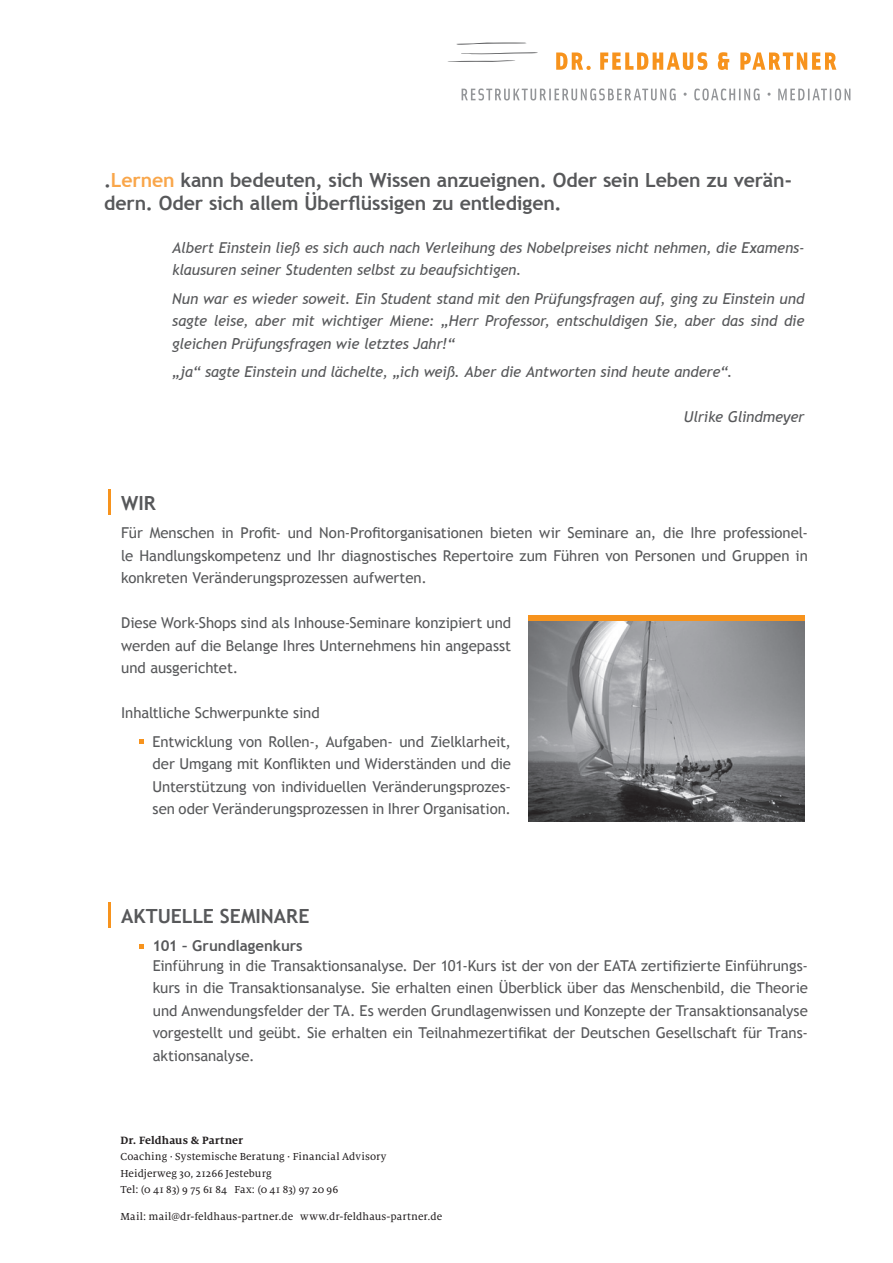
<style>
.page{position:relative;width:893px;height:1263px;background:#fff}
.page>*{position:absolute;margin:0;border:0;box-sizing:border-box;transform-origin:0 0}
.t1{font:700 19.5px/23.4px "Trebuchet MS";letter-spacing:-.01em;color:#57585a}
.t2{font:15px/22.5px "Trebuchet MS";letter-spacing:-.005em;color:#57585a;text-align:justify}
.t3{font:italic 15px/22.5px "Trebuchet MS";letter-spacing:-.015em;color:#57585a}
.t4{font:700 15px "Trebuchet MS";color:#57585a}
.t5{font:700 11.7px "Milo Serif Pro";letter-spacing:.005em;color:#231f20}
.t6{font:11.25px/16.5px "Milo Serif Pro Text";letter-spacing:.01em;color:#231f20}
.s1{color:#f9a64a}
</style>
<div class="page">
<svg style="left:456px;top:42px;width:71px;height:3px"></svg>
<svg style="left:461px;top:52px;width:77px;height:2px"></svg>
<svg style="left:447px;top:60px;width:68px;height:2px"></svg>
<svg style="left:556px;top:52px;width:280px;height:18px"></svg>
<svg style="left:462px;top:88px;width:388px;height:13px"></svg>
<svg style="left:139px;top:739px;width:5px;height:5px"></svg>
<hr style="left:108px;top:489px;width:2px;height:25px;background:#f7931d">
<svg style="left:139px;top:944px;width:5px;height:4px"></svg>
<hr style="left:108px;top:902px;width:2px;height:25px;background:#f7931d">
<img style="left:528px;top:620px;width:276px;height:201px">
<div style="left:528px;top:615px;width:276px;height:5px;background:#f7931d"></div>
<h1 class="t1" style="left:104px;top:168px;width:689px">.<span class="s1">Lernen</span> kann bedeuten, sich Wissen anzueignen. Oder sein Leben zu verän&shy;dern. Oder sich allem Überflüssigen zu entledigen.</h1>
<p class="t3" style="left:172px;top:236px;width:634px">Albert Einstein ließ es sich auch nach Verleihung des Nobelpreises nicht nehmen, die Examens&shy;klausuren seiner Studenten selbst zu beaufsichtigen.</p>
<p class="t3" style="left:172px;top:287px;width:634px;text-align:justify">Nun war es wieder soweit. Ein Student stand mit den Prüfungsfragen auf, ging zu Einstein und sagte leise, aber mit wichtiger Miene: „Herr Professor, entschuldigen Sie, aber das sind die gleichen Prüfungsfragen wie letztes Jahr!“</p>
<p class="t3" style="left:172px;top:361px;width:562px">„ja“ sagte Einstein und lächelte, „ich weiß. Aber die Antworten sind heute andere“.</p>
<p class="t3" style="left:684px;top:406px;width:122px">Ulrike Glindmeyer</p>
<h1 class="t1" style="left:121px;top:491px;width:36px">WIR</h1>
<p class="t2" style="left:121px;top:522px;width:688px">Für Menschen in Profit- und Non-Profitorganisationen bieten wir Seminare an, die Ihre professionel&shy;le Handlungskompetenz und Ihr diagnostisches Repertoire zum Führen von Personen und Gruppen in konkreten Veränderungsprozessen aufwerten.</p>
<p class="t2" style="left:121px;top:612px;width:391px">Diese Work-Shops sind als Inhouse-Seminare konzipiert und werden auf die Belange Ihres Unternehmens hin angepasst und ausgerichtet.</p>
<p class="t2" style="left:153px;top:699px;width:360px;line-height:28.5px;text-indent:-31px">Inhaltliche Schwerpunkte sind<br>Entwicklung von Rollen-, Aufgaben- und Zielklarheit,</p>
<p class="t2" style="left:153px;top:753px;width:360px">der Umgang mit Konflikten und Widerständen und die Unterstützung von individuellen Veränderungsprozes&shy;sen oder Veränderungsprozessen in Ihrer Organisation.</p>
<h1 class="t1" style="left:121px;top:904px;width:190px">AKTUELLE SEMINARE</h1>
<p class="t4" style="left:153px;top:936px;width:152px">101 – Grundlagenkurs</p>
<p class="t2" style="left:153px;top:954px;width:657px">Einführung in die Transaktionsanalyse. Der 101-Kurs ist der von der EATA zertifizierte Einführungs&shy;kurs in die Transaktionsanalyse. Sie erhalten einen Überblick über das Menschenbild, die Theorie und Anwendungsfelder der TA. Es werden Grundlagenwissen und Konzepte der Transaktionsanalyse vorgestellt und geübt. Sie erhalten ein Teilnahmezertifikat der Deutschen Gesellschaft für Trans&shy;aktionsanalyse.</p>
<p class="t5" style="left:120px;top:1133px;width:124px">Dr. Feldhaus &amp; Partner</p>
<p class="t6" style="left:120px;top:1149px;width:267px">Coaching · Systemische Beratung · Financial Advisory<br>Heidjerweg 30, 21266 Jesteburg<br>Tel: (0 41 83) 9 75 61 84 Fax: (0 41 83) 97 20 96</p>
<p class="t6" style="left:120px;top:1209px;width:323px">Mail: mail@dr-feldhaus-partner.de www.dr-feldhaus-partner.de</p>
</div>
